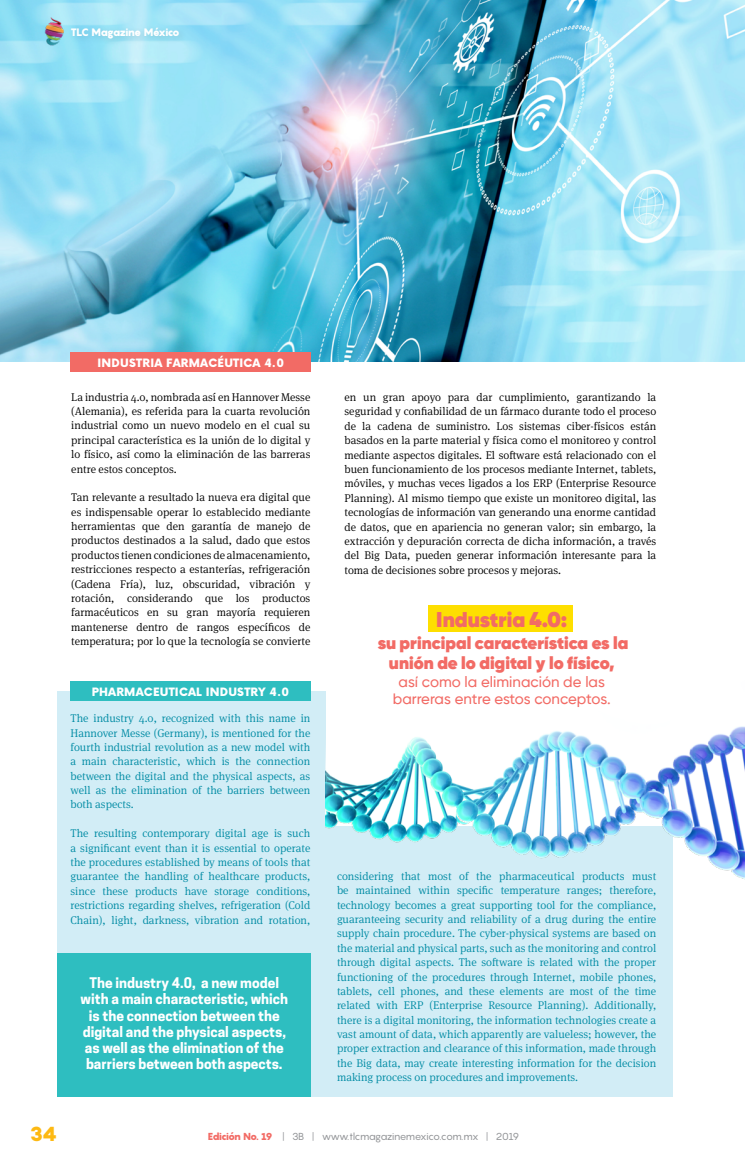
<style>
.page{position:relative;width:745px;height:1170px;background:#fff}
.page>*{position:absolute;margin:0;border:0;box-sizing:border-box;transform-origin:0 0}
.t1{font:800 21.25px "Gilroy";color:#f26b65}
.t2{font:900 20px "Pangram";color:#fdb913}
.t3{font:800 17.5px/20px "Gilroy";color:#f26b65;text-align:center}
.t4{font:500 15px/17.5px "Gilroy";color:#f26b65;text-align:center}
.t5{font:700 13.75px/16.2px "Cooper Hewitt";color:#fff;text-align:center}
.t6{font:300 11.25px/14.4px "Meta Serif Pro";color:#008ba4;text-align:justify}
.t7{font:300 11.25px/14.4px "Meta Serif Pro";color:#000;text-align:justify}
.t8{font:900 11.25px "Now";letter-spacing:.02em;color:#fff}
.t9{font:900 10.62px "Pangram";letter-spacing:-.09em;color:#fff}
.t10{font:10px "Pangram";letter-spacing:-.06em;color:#939598}
.s1{font-weight:900;color:#f26b65}
</style>
<div class="page">
<div style="left:58px;top:691px;width:268px;height:405px;background:#d2edf6"></div>
<div style="left:58px;top:953px;width:253px;height:143px;background:#2ebec0"></div>
<div style="left:326px;top:826px;width:345px;height:270px;background:#d2edf6"></div>
<img style="left:0;top:0;width:744px;height:362px">
<div style="left:70px;top:352px;width:240px;height:20px;background:#f26b65"></div>
<div style="left:71px;top:681px;width:240px;height:20px;background:#2ebec0"></div>
<img style="left:326px;top:605px;width:418px;height:282px">
<div style="left:428px;top:605px;width:144px;height:27px;background:#fedf00"></div>
<img style="left:40px;top:17px;width:29px;height:29px">
<div style="left:67px;top:24px;width:121px;height:23px;background:#000;opacity:.12"></div>
<p class="t9" style="left:70px;top:25px;width:111px">TLC Magazine México</p>
<p class="t8" style="left:97px;top:354px;width:188px">INDUSTRIA FARMACÉUTICA 4.0</p>
<p class="t7" style="left:71px;top:389px;width:240px">La industria 4.0, nombrada así en Hannover Messe (Alemania), es referida para la cuarta revolución industrial como un nuevo modelo en el cual su principal característica es la unión de lo digital y lo físico, así como la eliminación de las barreras entre estos conceptos.</p>
<p class="t7" style="left:71px;top:489px;width:240px">Tan relevante a resultado la nueva era digital que es indispensable operar lo establecido mediante herramientas que den garantía de manejo de productos destinados a la salud, dado que estos productos tienen condiciones de almacenamiento, restricciones respecto a estanterías, refrigeración (Cadena Fría), luz, obscuridad, vibración y rotación, considerando que los productos farmacéuticos en su gran mayoría requieren mantenerse dentro de rangos específicos de temperatura; por lo que la tecnología se convierte</p>
<p class="t8" style="left:92px;top:683px;width:199px">PHARMACEUTICAL INDUSTRY 4.0</p>
<p class="t6" style="left:70px;top:710px;width:241px">The industry 4.0, recognized with this name in Hannover Messe (Germany), is mentioned for the fourth industrial revolution as a new model with a main characteristic, which is the connection between the digital and the physical aspects, as well as the elimination of the barriers between both aspects.</p>
<p class="t6" style="left:70px;top:825px;width:241px">The resulting contemporary digital age is such a significant event than it is essential to operate the procedures established by means of tools that guarantee the handling of healthcare products, since these products have storage conditions, restrictions regarding shelves, refrigeration (Cold Chain), light, darkness, vibration and rotation,</p>
<p class="t5" style="left:80px;top:974px;width:209px">The industry 4.0, a new model with a main characteristic, which is the connection between the digital and the physical aspects, as well as the elimination of the barriers between both aspects.</p>
<p class="t7" style="left:344px;top:389px;width:313px">en un gran apoyo para dar cumplimiento, garantizando la seguridad y confiabilidad de un fármaco durante todo el proceso de la cadena de suministro. Los sistemas ciber-físicos están basados en la parte material y física como el monitoreo y control mediante aspectos digitales. El software está relacionado con el buen funcionamiento de los procesos mediante Internet, tablets, móviles, y muchas veces ligados a los ERP (Enterprise Resource Planning). Al mismo tiempo que existe un monitoreo digital, las tecnologías de información van generando una enorme cantidad de datos, que en apariencia no generan valor; sin embargo, la extracción y depuración correcta de dicha información, a través del Big Data, pueden generar información interesante para la toma de decisiones sobre procesos y mejoras.</p>
<h1 class="t1" style="left:436px;top:605px;width:132px">Industria 4.0:</h1>
<h3 class="t3" style="left:377px;top:633px;width:252px">su principal característica es la unión de lo digital y lo físico,</h3>
<h3 class="t4" style="left:392px;top:672px;width:219px">así como la eliminación de las barreras entre estos conceptos.</h3>
<p class="t6" style="left:337px;top:868px;width:320px">considering that most of the pharmaceutical products must be maintained within specific temperature ranges; therefore, technology becomes a great supporting tool for the compliance, guaranteeing security and reliability of a drug during the entire supply chain procedure. The cyber-physical systems are based on the material and physical parts, such as the monitoring and control through digital aspects. The software is related with the proper functioning of the procedures through Internet, mobile phones, tablets, cell phones, and these elements are most of the time related with ERP (Enterprise Resource Planning). Additionally, there is a digital monitoring, the information technologies create a vast amount of data, which apparently are valueless; however, the proper extraction and clearance of this information, made through the Big data, may create interesting information for the decision making process on procedures and improvements.</p>
<h2 class="t2" style="left:30px;top:1119px;width:29px">34</h2>
<p class="t10" style="left:207px;top:1129px;width:313px"><span class="s1">Edición No. 19</span> | 3B | www.tlcmagazinemexico.com.mx | 2019</p>
</div>
